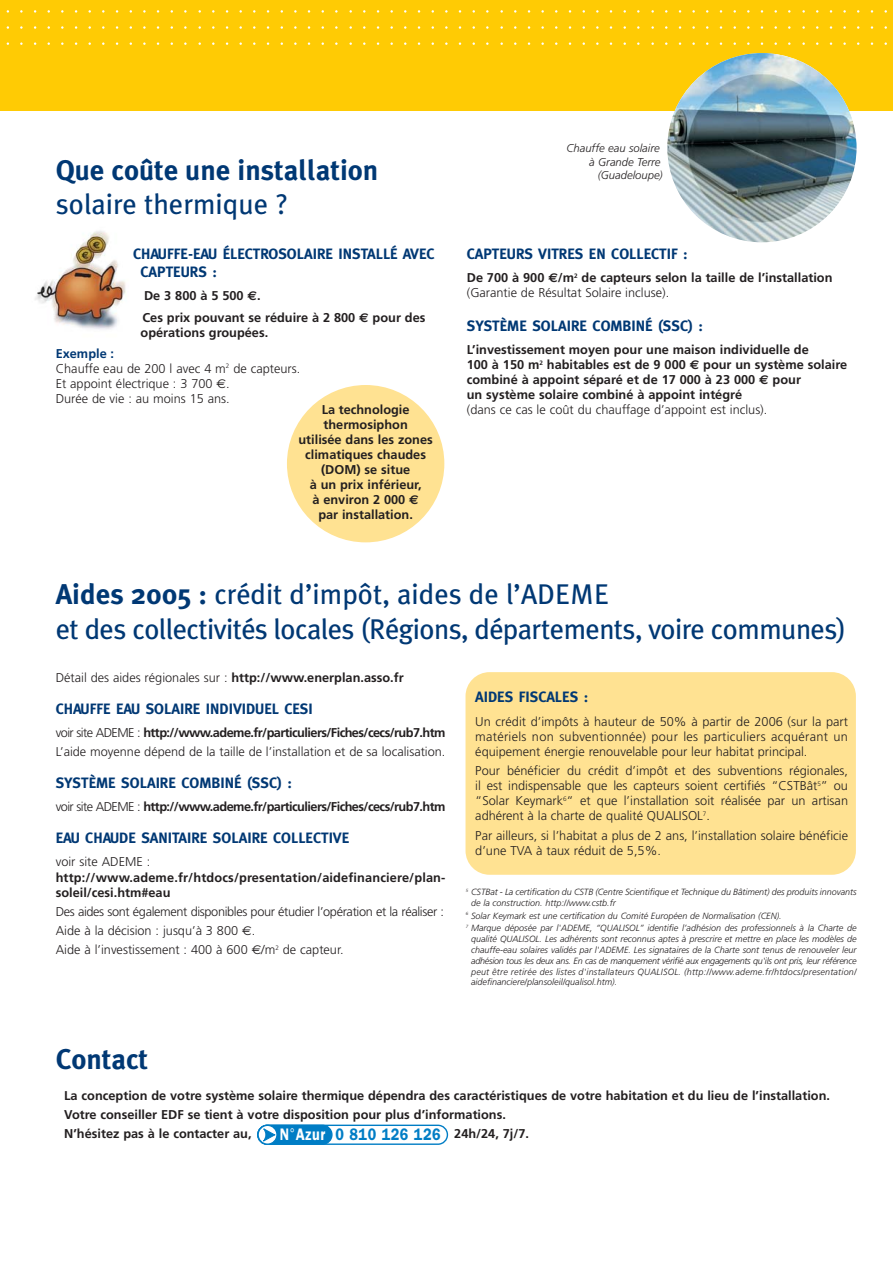
<style>
.page{position:relative;width:893px;height:1262px;background:#fff}
.page>*{position:absolute;margin:0;border:0;box-sizing:border-box;transform-origin:0 0}
.t1{font:28.5px/34.2px "Meta Plus";letter-spacing:-.02em;color:#003874}
.t2{font:700 28.5px "Meta Plus";color:#003874}
.t3{font:28.5px "Meta Plus";color:#003874}
.t4{font:600 16.8px "Franklin Gothic";letter-spacing:.04em;color:#007dc5;scale:.85 1}
.t5{font:700 15px/18px "Meta";color:#003874}
.t6{font:300 12.75px/15px "Frutiger";color:#231f20}
.t7{font:700 12.75px/15px "Frutiger";color:#231f20}
.t8{font:300 12.75px/19.2px "Frutiger";letter-spacing:-.03em;color:#231f20}
.t9{font:700 12.75px "Frutiger";letter-spacing:-.045em;color:#231f20}
.t10{font:italic 300 11.25px/13.5px "Frutiger";color:#231f20;text-align:right}
.t11{font:italic 300 9px/10.8px "Frutiger";color:#231f20}
.s1{font-family:"Euro Sans"}
.s2{font-weight:700;color:#003874}
.s3{font-family:"Euro Sans";font-weight:400}
.s4{font-weight:300}
.s5{font-weight:700}
.s6{color:#fff}
</style>
<div class="page">
<div style="left:257px;top:1124px;width:191px;height:20px;border:1px solid #007dc5;border-radius:9px"></div>
<div style="left:257px;top:1124px;width:75px;height:20px;background:#007dc5;border:1px solid #007dc5;border-radius:9px"></div>
<svg style="left:257px;top:1124px;width:21px;height:20px"></svg>
<svg style="left:262px;top:1127px;width:13px;height:15px"></svg>
<img style="left:35px;top:231px;width:91px;height:99px">
<div style="left:465px;top:672px;width:390px;height:202px;background:#ffe292;border-radius:24px"></div>
<div style="left:0;top:0;width:892px;height:111px;background:#ffcb04"></div>
<img style="left:667px;top:53px;width:189px;height:189px">
<div style="left:287px;top:385px;width:157px;height:157px;background:#ffe292;border-radius:50%"></div>
<h1 class="t2" style="left:56px;top:158px;width:324px">Que coûte une installation</h1>
<h1 class="t3" style="left:56px;top:192px;width:234px">solaire thermique ?</h1>
<p class="t5" style="left:141px;top:245px;width:295px;text-indent:-7px">CHAUFFE-EAU ÉLECTROSOLAIRE INSTALLÉ AVEC<br>CAPTEURS :</p>
<p class="t7" style="left:142px;top:286px;width:284px;line-height:21.5px">De 3 800 à 5 500 <span class="s1">€</span>.<br>Ces prix pouvant se réduire à 2 800 <span class="s1">€</span> pour des</p>
<p class="t7" style="left:140px;top:325px;width:129px">opérations groupées.</p>
<p class="t6" style="left:56px;top:347px;width:246px"><span class="s2">Exemple :<br></span>Chauffe eau de 200 l avec 4 m<sup>2</sup> de capteurs.<br>Et appoint électrique : 3 700 <span class="s3">€</span>.<br>Durée de vie : au moins 15 ans.</p>
<p class="t7" style="left:298px;top:403px;width:136px;text-align:center">La technologie thermosiphon<br>utilisée dans les zones climatiques chaudes (DOM) se situe<br>à un prix inférieur,<br>à environ 2 000 <span class="s1">€<br></span>par installation.</p>
<p class="t10" style="left:566px;top:142px;width:98px">Chauffe eau solaire à Grande Terre (Guadeloupe)</p>
<p class="t5" style="left:467px;top:245px;width:222px">CAPTEURS VITRES EN COLLECTIF :</p>
<p class="t7" style="left:467px;top:271px;width:367px">De 700 à 900 <span class="s1">€</span>/m<sup>2</sup> de capteurs selon la taille de l’installation <span class="s4">(Garantie de Résultat Solaire incluse).</span></p>
<p class="t5" style="left:467px;top:318px;width:238px">SYSTÈME SOLAIRE COMBINÉ (SSC) :</p>
<p class="t7" style="left:467px;top:343px;width:382px">L’investissement moyen pour une maison individuelle de<br>100 à 150 m<sup>2</sup> habitables est de 9 000 <span class="s1">€</span> pour un système solaire combiné à appoint séparé et de 17 000 à 23 000 <span class="s1">€</span> pour<br>un système solaire combiné à appoint intégré</p>
<p class="t6" style="left:467px;top:403px;width:302px">(dans ce cas le coût du chauffage d’appoint est inclus).</p>
<h1 class="t1" style="left:56px;top:579px;width:792px"><span class="s5">Aides 2005 :</span> crédit d’impôt, aides de l’ADEME<br>et des collectivités locales (Régions, départements, voire communes)</h1>
<p class="t6" style="left:56px;top:671px;width:349px">Détail des aides régionales sur : <span class="s5">http://www.enerplan.asso.fr</span></p>
<p class="t5" style="left:56px;top:700px;width:258px">CHAUFFE EAU SOLAIRE INDIVIDUEL CESI</p>
<p class="t6" style="left:56px;top:724px;width:391px;line-height:19.2px">voir site ADEME : <span class="s5">http://www.ademe.fr/particuliers/Fiches/cecs/rub7.htm<br></span>L’aide moyenne dépend de la taille de l’installation et de sa localisation.</p>
<p class="t5" style="left:56px;top:775px;width:238px">SYSTÈME SOLAIRE COMBINÉ (SSC) :</p>
<p class="t9" style="left:56px;top:802px;width:391px"><span class="s4">voir site ADEME :</span> http://www.ademe.fr/particuliers/Fiches/cecs/rub7.htm</p>
<p class="t5" style="left:56px;top:830px;width:295px">EAU CHAUDE SANITAIRE SOLAIRE COLLECTIVE</p>
<p class="t6" style="left:56px;top:855px;width:96px">voir site ADEME :</p>
<p class="t7" style="left:56px;top:870px;width:391px">http://www.ademe.fr/htdocs/presentation/aidefinanciere/plan&shy;soleil/cesi.htm#eau</p>
<p class="t8" style="left:56px;top:902px;width:390px">Des aides sont également disponibles pour étudier l’opération et la réaliser :<br>Aide à la décision : jusqu’à 3 800 <span class="s3">€</span>.<br>Aide à l’investissement : 400 à 600 <span class="s3">€</span>/m<sup>2</sup> de capteur.</p>
<p class="t5" style="left:475px;top:689px;width:114px">AIDES FISCALES :</p>
<p class="t6" style="left:475px;top:715px;width:374px;text-align:justify">Un crédit d’impôts à hauteur de 50% à partir de 2006 (sur la part matériels non subventionnée) pour les particuliers acquérant un équipement énergie renouvelable pour leur habitat principal.</p>
<p class="t6" style="left:475px;top:764px;width:374px;text-align:justify">Pour bénéficier du crédit d’impôt et des subventions régionales, il est indispensable que les capteurs soient certifiés “CSTBât<sup>5</sup>” ou “Solar Keymark<sup>6</sup>“ et que l’installation soit réalisée par un artisan adhérent à la charte de qualité QUALISOL<sup>7</sup>.</p>
<p class="t6" style="left:475px;top:828px;width:374px">Par ailleurs, si l’habitat a plus de 2 ans, l’installation solaire bénéficie d’une TVA à taux réduit de 5,5%.</p>
<p class="t11" style="left:471px;top:887px;width:387px;text-indent:-5px"><sup>5</sup> CSTBat - La certification du CSTB (Centre Scientifique et Technique du Bâtiment) des produits innovants de la construction. http://www.cstb.fr</p>
<p class="t11" style="left:466px;top:909px;width:392px;line-height:12.9px"><sup>6</sup> Solar Keymark est une certification du Comité Européen de Normalisation (CEN).<br><sup>7</sup> Marque déposée par l'ADEME, “QUALISOL” identifie l’adhésion des professionnels à la Charte de</p>
<p class="t11" style="left:471px;top:934px;width:387px;text-align:justify">qualité QUALISOL. Les adhérents sont reconnus aptes à prescrire et mettre en place les modèles de chauffe-eau solaires validés par l'ADEME. Les signataires de la Charte sont tenus de renouveler leur adhésion tous les deux ans. En cas de manquement vérifié aux engagements qu'ils ont pris, leur référence peut être retirée des listes d'installateurs QUALISOL. (http://www.ademe.fr/htdocs/presentation/ aidefinanciere/plansoleil/qualisol.htm).</p>
<h1 class="t2" style="left:56px;top:1048px;width:94px">Contact</h1>
<p class="t7" style="left:64px;top:1086px;width:767px;line-height:19.2px">La conception de votre système solaire thermique dépendra des caractéristiques de votre habitation et du lieu de l’installation.<br>Votre conseiller EDF se tient à votre disposition pour plus d’informations.<br>N’hésitez pas à le contacter au,</p>
<p class="t7" style="left:454px;top:1127px;width:76px">24h/24, 7j/7.</p>
<h2 class="t4" style="left:280px;top:1129px;width:191px"><span class="s6">N Azur</span> 0 810 126 126</h2>
</div>
